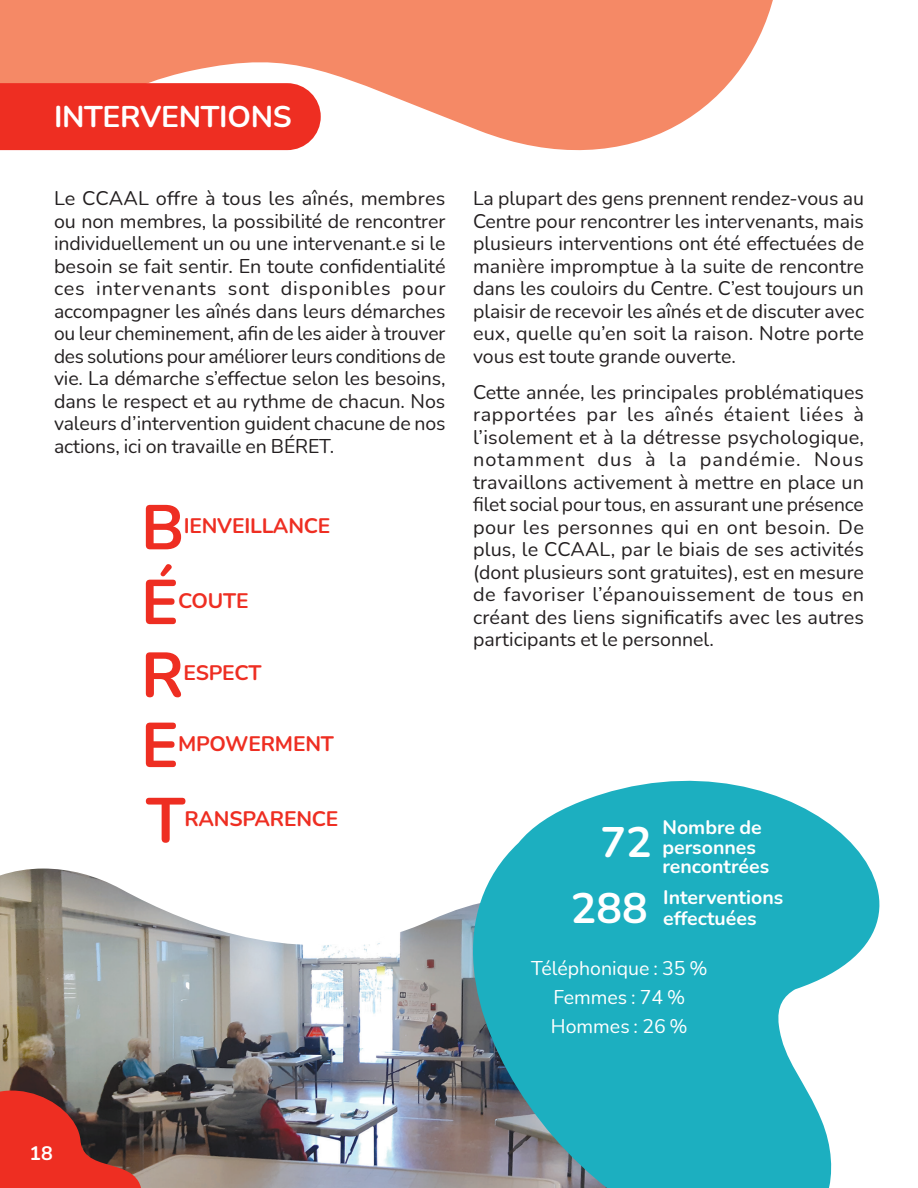
<style>
.page{position:relative;width:918px;height:1188px;background:#fff}
.page>*{position:absolute;margin:0;border:0;box-sizing:border-box;transform-origin:0 0}
.t1{font:700 63.15px "Nunito";color:#ee2e22}
.texte_courant{font:700 42.75px "Nunito";color:#fff}
.t2{font:700 30px "Nunito";letter-spacing:-.01em;color:#fff}
.t3{font:700 21px "Nunito";letter-spacing:-.01em;color:#ee2e22}
.texte_courant-2{font:19.5px/22.5px "Nunito";color:#231f20;text-align:justify}
.texte_courant-3{font:700 19.5px/19.5px "Nunito";color:#fff}
.texte_courant-4{font:19.5px "Nunito";color:#fff}
</style>
<div class="page">
<img style="left:0;top:868px;width:374px;height:298px">
<svg style="left:374px;top:780px;width:506px;height:408px;fill:#1cafc0"></svg>
<svg style="left:0;top:0;width:773px;height:151px;fill:#f58966"></svg>
<div style="left:0;top:83px;width:321px;height:67px;background:#ee2e22"></div>
<svg style="left:0;top:1057px;width:152px;height:131px;background:#98443c"></svg>
<p class="t2" style="left:54px;top:96px;width:239px">INTERVENTIONS</p>
<p class="texte_courant-2" style="left:54px;top:187px;width:393px">Le CCAAL offre à tous les aînés, membres ou non membres, la possibilité de rencontrer individuellement un ou une intervenant.e si le besoin se fait sentir. En toute confidentialité ces intervenants sont disponibles pour accompagner les aînés dans leurs démarches ou leur cheminement, afin de les aider à trouver des solutions pour améliorer leurs conditions de vie. La démarche s’effectue selon les besoins, dans le respect et au rythme de chacun. Nos valeurs d’intervention guident chacune de nos actions, ici on travaille en BÉRET.</p>
<p class="texte_courant-2" style="left:473px;top:187px;width:393px">La plupart des gens prennent rendez-vous au Centre pour rencontrer les intervenants, mais plusieurs interventions ont été effectuées de manière impromptue à la suite de rencontre dans les couloirs du Centre. C’est toujours un plaisir de recevoir les aînés et de discuter avec eux, quelle qu’en soit la raison. Notre porte vous est toute grande ouverte.</p>
<p class="texte_courant-2" style="left:473px;top:380px;width:393px">Cette année, les principales problématiques rapportées par les aînés étaient liées à l’isolement et à la détresse psychologique, notamment dus à la pandémie. Nous travaillons activement à mettre en place un filet social pour tous, en assurant une présence pour les personnes qui en ont besoin. De plus, le CCAAL, par le biais de ses activités (dont plusieurs sont gratuites), est en mesure de favoriser l’épanouissement de tous en créant des liens significatifs avec les autres participants et le personnel.</p>
<p class="t1" style="left:141px;top:483px;width:45px">B</p>
<p class="t3" style="left:184px;top:511px;width:148px">IENVEILLANCE</p>
<p class="t1" style="left:141px;top:557px;width:39px">É</p>
<p class="t3" style="left:178px;top:585px;width:72px">COUTE</p>
<p class="t1" style="left:141px;top:630px;width:45px">R</p>
<p class="t3" style="left:184px;top:658px;width:79px">ESPECT</p>
<p class="t1" style="left:141px;top:700px;width:39px">E</p>
<p class="t3" style="left:178px;top:728px;width:157px">MPOWERMENT</p>
<p class="t1" style="left:146px;top:776px;width:41px">T</p>
<p class="t3" style="left:185px;top:804px;width:155px">RANSPARENCE</p>
<p class="texte_courant-3" style="left:30px;top:1143px;width:25px">18</p>
<p class="texte_courant" style="left:601px;top:812px;width:53px">72</p>
<p class="texte_courant" style="left:571px;top:878px;width:78px">288</p>
<p class="texte_courant-3" style="left:662px;top:817px;width:108px">Nombre de personnes rencontrées</p>
<p class="texte_courant-3" style="left:663px;top:886px;width:122px;line-height:21px">Interventions effectuées</p>
<p class="texte_courant-4" style="left:531px;top:954px;width:178px">Téléphonique : 35 %</p>
<p class="texte_courant-4" style="left:553px;top:984px;width:133px">Femmes : 74 %</p>
<p class="texte_courant-4" style="left:551px;top:1013px;width:138px">Hommes : 26 %</p>
</div>
